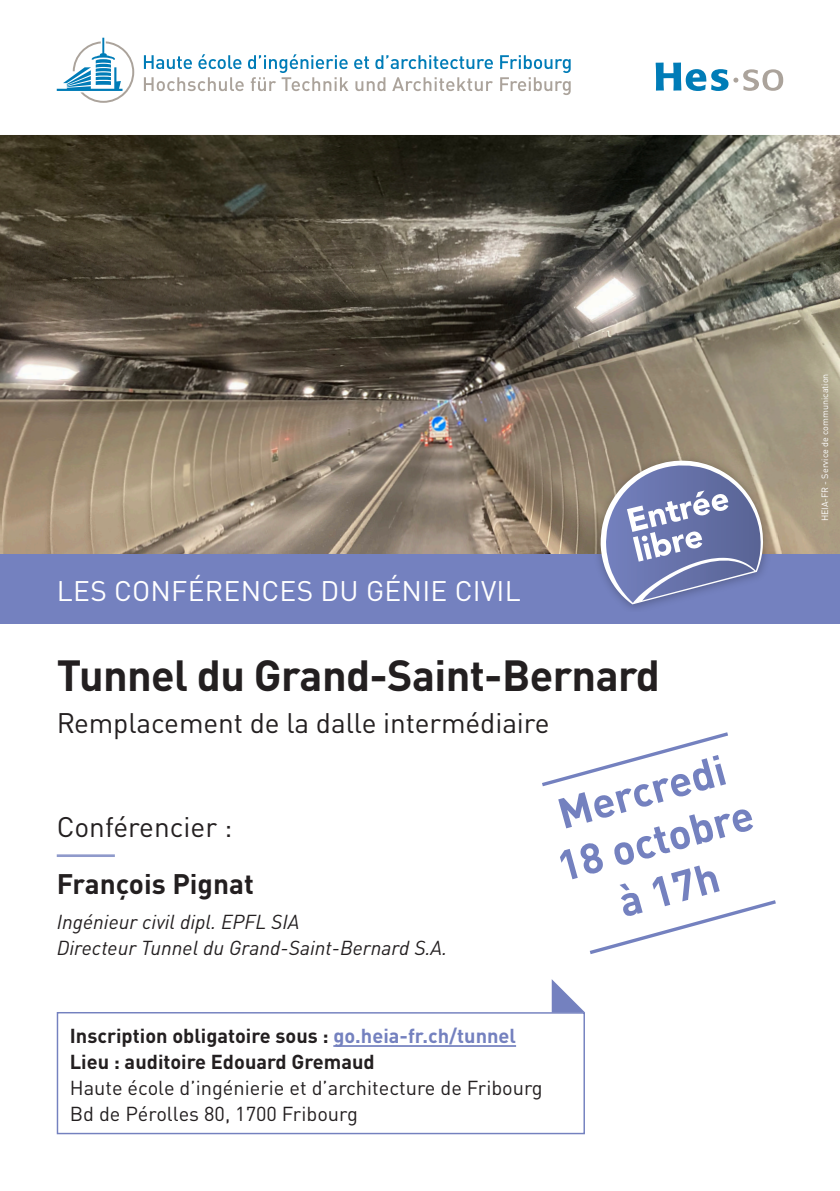
<style>
.page{position:relative;width:840px;height:1191px;background:#fff}
.page>*{position:absolute;margin:0;border:0;box-sizing:border-box;transform-origin:0 0}
.t1{font:700 43px "DINOT";letter-spacing:-.015em;color:#231f20}
.t2{font:700 42.2px/50.6px "DINOT";color:#7481bf;text-align:center}
.t3{font:28px "DINOT";letter-spacing:-.005em;color:#231f20}
.t4{font:28px "DINOT";letter-spacing:.01em;color:#fff}
.t5{font:700 28px "DINOT";color:#231f20}
.t6{font:700 20px/26px "DINOT";color:#231f20}
.t7{font:20px/26px "DINOT";color:#231f20}
.t8{font:italic 20px/26px "DINOT";color:#231f20}
.t9{font:9px "DINOT";color:#fff}
.s1{color:#7481bf}
</style>
<div class="page">
<img style="left:0;top:135px;width:839px;height:419px">
<div style="left:0;top:554px;width:839px;height:70px;background:#7481bf"></div>
<svg style="left:57px;top:38px;width:77px;height:65px"></svg>
<svg style="left:355px;top:77px;width:30px;height:14px"></svg>
<svg style="left:392px;top:77px;width:100px;height:14px"></svg>
<svg style="left:144px;top:54px;width:204px;height:37px"></svg>
<svg style="left:354px;top:56px;width:15px;height:13px"></svg>
<svg style="left:375px;top:55px;width:117px;height:14px"></svg>
<svg style="left:500px;top:55px;width:70px;height:40px"></svg>
<img style="left:588px;top:449px;width:188px;height:160px">
<svg style="left:600px;top:460px;width:162px;height:144px"></svg>
<svg style="left:655px;top:63px;width:127px;height:28px"></svg>
<svg style="left:56px;top:1012px;width:529px;height:123px"></svg>
<svg style="left:551px;top:979px;width:34px;height:33px"></svg>
<hr style="left:57px;top:854px;width:58px;height:3px;background:#7481bf">
<svg style="left:589px;top:900px;width:187px;height:54px"></svg>
<svg style="left:542px;top:732px;width:186px;height:55px"></svg>
<h3 class="t4" style="left:57px;top:569px;width:465px">LES CONFÉRENCES DU GÉNIE CIVIL</h3>
<h1 class="t1" style="left:57px;top:641px;width:604px">Tunnel du Grand-Saint-Bernard</h1>
<h3 class="t3" style="left:57px;top:701px;width:494px">Remplacement de la dalle intermédiaire</h3>
<h3 class="t3" style="left:57px;top:805px;width:177px">Conférencier :</h3>
<h3 class="t5" style="left:57px;top:861px;width:199px">François Pignat</h3>
<p class="t8" style="left:57px;top:907px;width:392px">Ingénieur civil dipl. EPFL SIA<br>Directeur Tunnel du Grand-Saint-Bernard S.A.</p>
<h2 class="t2" style="left:537px;top:790px;width:203px;rotate:-15deg">Mercredi<br>18 octobre à 17h</h2>
<p class="t6" style="left:70px;top:1021px;width:447px">Inscription obligatoire sous : <span class="s1">go.heia-fr.ch/tunnel<br></span>Lieu : auditoire Edouard Gremaud</p>
<p class="t7" style="left:70px;top:1073px;width:474px">Haute école d’ingénierie et d’architecture de Fribourg<br>Bd de Pérolles 80, 1700 Fribourg</p>
<p class="t9" style="left:817px;top:521px;width:149px;rotate:-90deg">HEIA-FR - Service de communication</p>
</div>
